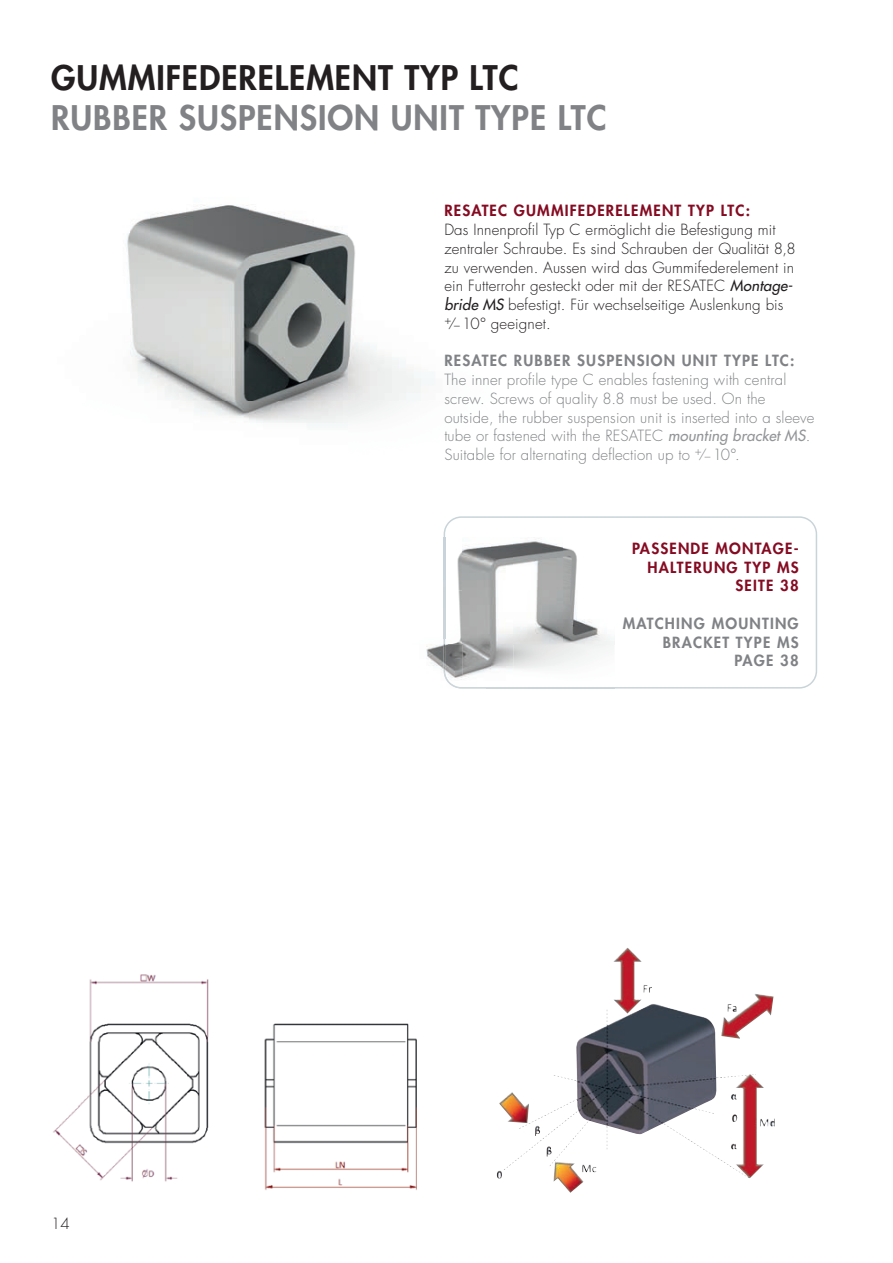
<style>
.page{position:relative;width:893px;height:1263px;background:#fff}
.page>*{position:absolute;margin:0;border:0;box-sizing:border-box;transform-origin:0 0}
.t1{font:800 33px "Futura LT";letter-spacing:.03em;color:#808285}
.t2{font:800 33px "Futura LT";letter-spacing:.03em;color:#231f20}
.t3{font:300 15px/18.8px "Futura LT";letter-spacing:.01em;color:#231f20}
.t4{font:300 15px/18.8px "Futura LT";letter-spacing:.01em;color:#808285}
.t5{font:800 15px/18.8px "Futura LT";letter-spacing:.08em;color:#808285;text-align:right}
.t6{font:800 15px/18.8px "Futura LT";letter-spacing:.08em;color:#850b22;text-align:right}
.s1{font-weight:400;font-style:italic}
.s2{font-size:11.25px}
.s3{font-weight:400;font-style:italic;color:#939598}
</style>
<div class="page">
<img style="left:53px;top:974px;width:364px;height:216px">
<img style="left:127px;top:205px;width:294px;height:218px">
<img style="left:575px;top:948px;width:198px;height:230px">
<svg style="left:444px;top:516px;width:373px;height:172px"></svg>
<img style="left:426px;top:537px;width:189px;height:152px">
<img style="left:444px;top:537px;width:1px;height:101px">
<img style="left:444px;top:638px;width:42px;height:50px">
<img style="left:486px;top:687px;width:129px;height:1px">
<h1 class="t2" style="left:51px;top:56px;width:469px">GUMMIFEDERELEMENT TYP LTC</h1>
<h1 class="t1" style="left:51px;top:95px;width:557px">RUBBER SUSPENSION UNIT TYPE LTC</h1>
<p class="t6" style="left:444px;top:201px;width:307px">RESATEC GUMMIFEDERELEMENT TYP LTC:</p>
<p class="t3" style="left:444px;top:221px;width:353px">Das Innenprofil Typ C ermöglicht die Befestigung mit zentraler Schraube. Es sind Schrauben der Qualität 8,8 zu verwenden. Aussen wird das Gummifederelement in ein Futterrohr gesteckt oder mit der RESATEC <span class="s1">Montage&shy;bride MS</span> befestigt. Für wechselseitige Auslenkung bis <sup>+</sup>⁄<span class="s2">−</span> 10° geeignet.</p>
<p class="t5" style="left:444px;top:351px;width:352px">RESATEC RUBBER SUSPENSION UNIT TYPE LTC:</p>
<p class="t4" style="left:444px;top:371px;width:372px">The inner profile type C enables fastening with central screw. Screws of quality 8.8 must be used. On the outside, the rubber suspension unit is inserted into a sleeve tube or fastened with the RESATEC <span class="s3">mounting bracket MS</span>.<br>Suitable for alternating deflection up to <sup>+</sup>⁄<span class="s2">−</span> 10°.</p>
<p class="t3" style="left:51px;top:1214px;width:20px">14</p>
<p class="t6" style="left:632px;top:539px;width:168px">PASSENDE MONTAGE-<br>HALTERUNG TYP MS<br>SEITE 38</p>
<p class="t5" style="left:623px;top:614px;width:177px">MATCHING MOUNTING<br>BRACKET TYPE MS<br>PAGE 38</p>
</div>
